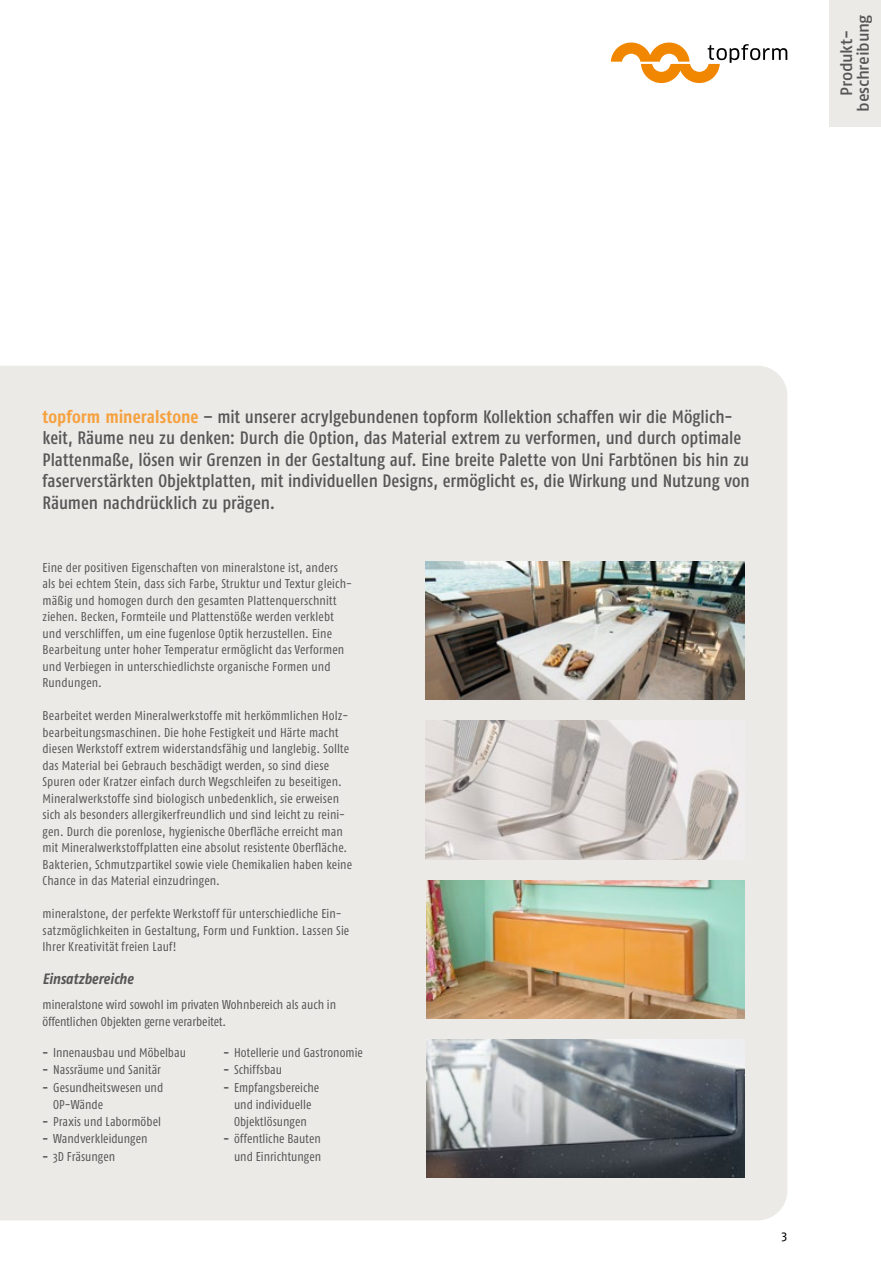
<style>
.page{position:relative;width:881px;height:1263px;background:#fff}
.page>*{position:absolute;margin:0;border:0;box-sizing:border-box;transform-origin:0 0}
.t1{font:18px/21.6px "Fago Co Med";letter-spacing:-.005em;color:#565656}
.t2{font:16.5px/16.5px "Fago No Med";letter-spacing:-.02em;color:#565656;text-align:center}
.t3{font:italic 700 15px "Fago Co";letter-spacing:-.005em;color:#565656}
.t4{font:12.75px/16.5px "Fago Co";letter-spacing:.01em;color:#565656}
.t5{font:12.75px "Fago No Regular LF";color:#000}
.s1{font-family:"Fago Co";font-weight:700;color:#f6a13f}
.s2{font-weight:700}
</style>
<div class="page">
<svg style="left:610px;top:43px;width:177px;height:40px"></svg>
<div style="left:0;top:366px;width:787px;height:854px;background:#eceae7"></div>
<img style="left:425px;top:561px;width:319px;height:138px">
<img style="left:426px;top:1040px;width:318px;height:138px">
<img style="left:425px;top:721px;width:319px;height:138px">
<img style="left:426px;top:880px;width:318px;height:138px">
<div style="left:829px;top:0;width:51px;height:126px;background:#eceae7"></div>
<p class="t2" style="left:837px;top:112px;width:99px;rotate:-90deg">Produkt&shy;beschreibung</p>
<p class="t1" style="left:43px;top:405px;width:708px"><span class="s1">topform mineralstone</span> – mit unserer acrylgebundenen topform Kollektion schaffen wir die Möglich&shy;keit, Räume neu zu denken: Durch die Option, das Material extrem zu verformen, und durch optimale Plattenmaße, lösen wir Grenzen in der Gestaltung auf. Eine breite Palette von Uni Farbtönen bis hin zu faserverstärkten Objektplatten, mit individuellen Designs, ermöglicht es, die Wirkung und Nutzung von Räumen nachdrücklich zu prägen.</p>
<p class="t4" style="left:43px;top:559px;width:311px">Eine der positiven Eigenschaften von mineralstone ist, anders als bei echtem Stein, dass sich Farbe, Struktur und Textur gleich&shy;mäßig und homogen durch den gesamten Plattenquerschnitt ziehen. Becken, Formteile und Plattenstöße werden verklebt und verschliffen, um eine fugenlose Optik herzustellen. Eine Bearbeitung unter hoher Temperatur ermöglicht das Verformen und Verbiegen in unterschiedlichste organische Formen und Rundungen.</p>
<p class="t4" style="left:43px;top:707px;width:311px">Bearbeitet werden Mineralwerkstoffe mit herkömmlichen Holz&shy;bearbeitungsmaschinen. Die hohe Festigkeit und Härte macht diesen Werkstoff extrem widerstandsfähig und langlebig. Sollte das Material bei Gebrauch beschädigt werden, so sind diese Spuren oder Kratzer einfach durch Wegschleifen zu beseitigen.<br>Mineralwerkstoffe sind biologisch unbedenklich, sie erweisen sich als besonders allergikerfreundlich und sind leicht zu reini&shy;gen. Durch die porenlose, hygienische Oberfläche erreicht man mit Mineralwerkstoffplatten eine absolut resistente Oberfläche.<br>Bakterien, Schmutzpartikel sowie viele Chemikalien haben keine Chance in das Material einzudringen.</p>
<p class="t4" style="left:43px;top:905px;width:308px">mineralstone, der perfekte Werkstoff für unterschiedliche Ein&shy;satzmöglichkeiten in Gestaltung, Form und Funktion. Lassen Sie<br>Ihrer Kreativität freien Lauf!</p>
<p class="t3" style="left:43px;top:970px;width:92px">Einsatzbereiche</p>
<p class="t4" style="left:43px;top:996px;width:295px">mineralstone wird sowohl im privaten Wohnbereich als auch in öffentlichen Objekten gerne verarbeitet.</p>
<p class="t4" style="left:43px;top:1044px;width:145px"><span class="s2">-</span> Innenausbau und Möbelbau</p>
<p class="t4" style="left:43px;top:1061px;width:120px"><span class="s2">-</span> Nassräume und Sanitär</p>
<p class="t4" style="left:53px;top:1078px;width:111px;line-height:17.2px;text-indent:-11px"><span class="s2">-</span> Gesundheitswesen und<br>OP-Wände</p>
<p class="t4" style="left:43px;top:1113px;width:120px"><span class="s2">-</span> Praxis und Labormöbel</p>
<p class="t4" style="left:43px;top:1130px;width:106px"><span class="s2">-</span> Wandverkleidungen</p>
<p class="t4" style="left:43px;top:1148px;width:74px"><span class="s2">-</span> 3D Fräsungen</p>
<p class="t4" style="left:223px;top:1044px;width:141px"><span class="s2">-</span> Hotellerie und Gastronomie</p>
<p class="t4" style="left:223px;top:1061px;width:60px"><span class="s2">-</span> Schiffsbau</p>
<p class="t4" style="left:223px;top:1078px;width:97px;line-height:17.2px;text-align:center"><span class="s2">-</span> Empfangsbereiche und individuelle<br>Objektlösungen</p>
<p class="t4" style="left:223px;top:1130px;width:99px;line-height:17.2px;text-align:right"><span class="s2">-</span> öffentliche Bauten und Einrichtungen</p>
<p class="t5" style="left:781px;top:1229px;width:7px">3</p>
</div>
